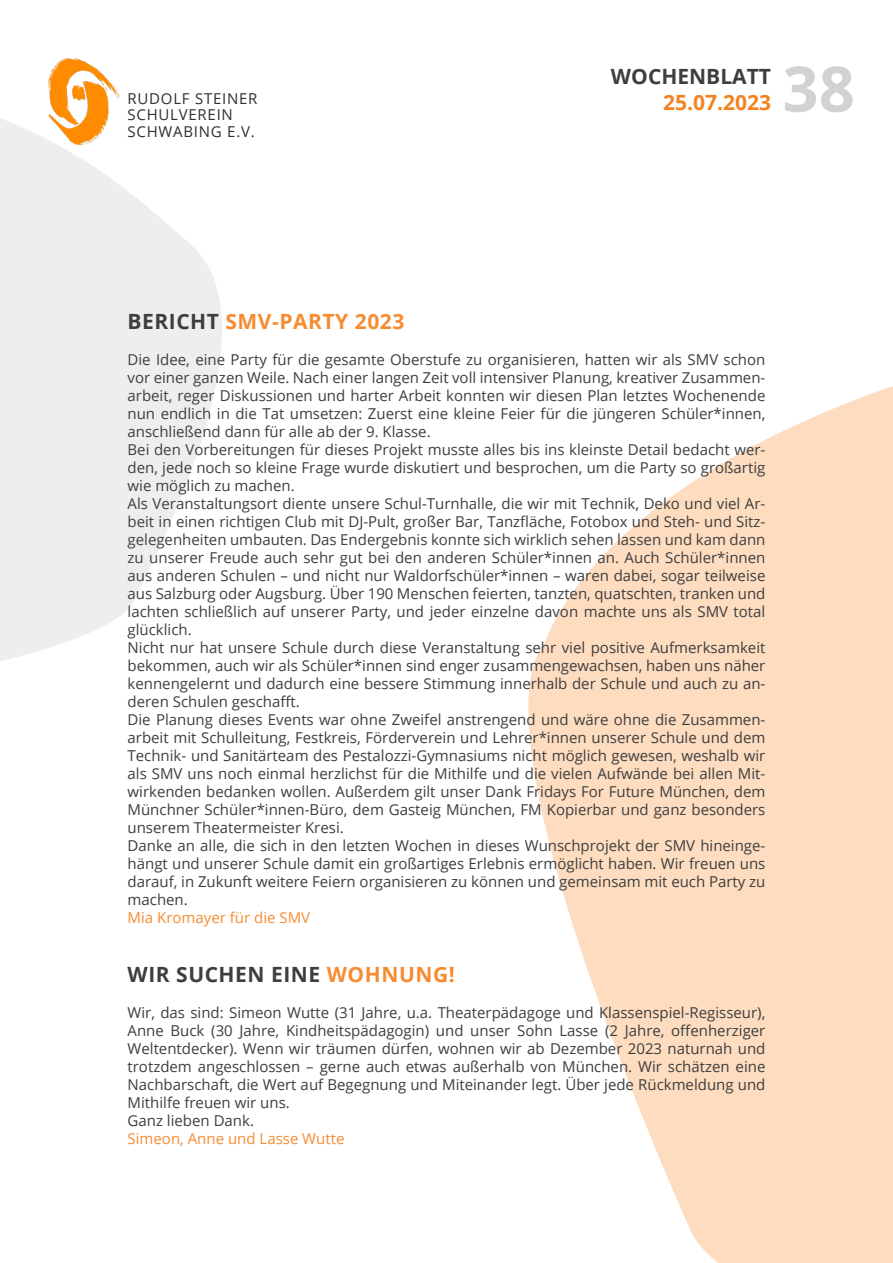
<style>
.page{position:relative;width:893px;height:1263px;background:#fff}
.page>*{position:absolute;margin:0;border:0;box-sizing:border-box;transform-origin:0 0}
.t1{font:700 63px "Open Sans";color:#d1d2d4}
.t2{font:700 21px "Open Sans";letter-spacing:.025em;color:#3e3e3f}
.t3{font:700 21px "Open Sans";letter-spacing:.025em;color:#f68c32}
.t4{font:700 21px "Open Sans";color:#3e3e3f}
.t5{font:700 21px "Open Sans";color:#f58220}
.t6{font:15px/18px "Open Sans";color:#3e3e3f;text-align:justify}
.t7{font:15px "Open Sans";color:#f68c32}
.t8{font:15px/16.5px "Open Sans";letter-spacing:.05em;color:#312f30}
.s1{color:#3e3e3f}
.s2{color:#f68c32}
</style>
<div class="page">
<img style="left:48px;top:59px;width:65px;height:25px">
<svg style="left:0;top:84px;width:222px;height:577px;fill:#eeeeef"></svg>
<svg style="left:528px;top:386px;width:365px;height:877px;fill:#fddcbf"></svg>
<p class="t8" style="left:128px;top:89px;width:131px">RUDOLF STEINER<br>SCHULVEREIN<br>SCHWABING E.V.</p>
<h2 class="t4" style="left:611px;top:62px;width:162px">WOCHENBLATT</h2>
<h2 class="t5" style="left:663px;top:87px;width:109px">25.07.2023</h2>
<h1 class="t1" style="left:782px;top:44px;width:74px">38</h1>
<p class="t3" style="left:128px;top:307px;width:278px"><span class="s1">BERICHT</span> SMV-PARTY 2023</p>
<p class="t6" style="left:128px;top:350px;width:639px">Die Idee, eine Party für die gesamte Oberstufe zu organisieren, hatten wir als SMV schon vor einer ganzen Weile. Nach einer langen Zeit voll intensiver Planung, kreativer Zusammen&shy;arbeit, reger Diskussionen und harter Arbeit konnten wir diesen Plan letztes Wochenende nun endlich in die Tat umsetzen: Zuerst eine kleine Feier für die jüngeren Schüler*innen, anschließend dann für alle ab der 9. Klasse.</p>
<p class="t6" style="left:128px;top:440px;width:639px">Bei den Vorbereitungen für dieses Projekt musste alles bis ins kleinste Detail bedacht wer&shy;den, jede noch so kleine Frage wurde diskutiert und besprochen, um die Party so großartig wie möglich zu machen.</p>
<p class="t6" style="left:128px;top:494px;width:639px">Als Veranstaltungsort diente unsere Schul-Turnhalle, die wir mit Technik, Deko und viel Ar&shy;beit in einen richtigen Club mit DJ-Pult, großer Bar, Tanzfläche, Fotobox und Steh- und Sitz&shy;gelegenheiten umbauten. Das Endergebnis konnte sich wirklich sehen lassen und kam dann zu unserer Freude auch sehr gut bei den anderen Schüler*innen an. Auch Schüler*innen aus anderen Schulen – und nicht nur Waldorfschüler*innen – waren dabei, sogar teilweise aus Salzburg oder Augsburg. Über 190 Menschen feierten, tanzten, quatschten, tranken und lachten schließlich auf unserer Party, und jeder einzelne davon machte uns als SMV total glücklich.</p>
<p class="t6" style="left:128px;top:638px;width:639px">Nicht nur hat unsere Schule durch diese Veranstaltung sehr viel positive Aufmerksamkeit bekommen, auch wir als Schüler*innen sind enger zusammengewachsen, haben uns näher kennengelernt und dadurch eine bessere Stimmung innerhalb der Schule und auch zu an&shy;deren Schulen geschafft.</p>
<p class="t6" style="left:128px;top:710px;width:639px">Die Planung dieses Events war ohne Zweifel anstrengend und wäre ohne die Zusammen&shy;arbeit mit Schulleitung, Festkreis, Förderverein und Lehrer*innen unserer Schule und dem Technik- und Sanitärteam des Pestalozzi-Gymnasiums nicht möglich gewesen, weshalb wir als SMV uns noch einmal herzlichst für die Mithilfe und die vielen Aufwände bei allen Mit&shy;wirkenden bedanken wollen. Außerdem gilt unser Dank Fridays For Future München, dem Münchner Schüler*innen-Büro, dem Gasteig München, FM Kopierbar und ganz besonders unserem Theatermeister Kresi.</p>
<p class="t6" style="left:128px;top:836px;width:639px">Danke an alle, die sich in den letzten Wochen in dieses Wunschprojekt der SMV hineinge&shy;hängt und unserer Schule damit ein großartiges Erlebnis ermöglicht haben. Wir freuen uns darauf, in Zukunft weitere Feiern organisieren zu können und gemeinsam mit euch Party zu machen.</p>
<p class="t7" style="left:128px;top:908px;width:184px">Mia Kromayer für die SMV</p>
<p class="t2" style="left:128px;top:959px;width:329px">WIR SUCHEN EINE <span class="s2">WOHNUNG!</span></p>
<p class="t6" style="left:128px;top:1003px;width:639px">Wir, das sind: Simeon Wutte (31 Jahre, u.a. Theaterpädagoge und Klassenspiel-Regisseur), Anne Buck (30 Jahre, Kindheitspädagogin) und unser Sohn Lasse (2 Jahre, offenherziger Weltentdecker). Wenn wir träumen dürfen, wohnen wir ab Dezember 2023 naturnah und trotzdem angeschlossen – gerne auch etwas außerhalb von München. Wir schätzen eine Nachbarschaft, die Wert auf Begegnung und Miteinander legt. Über jede Rückmeldung und Mithilfe freuen wir uns.</p>
<p class="t6" style="left:128px;top:1111px;width:128px">Ganz lieben Dank.</p>
<p class="t7" style="left:128px;top:1128px;width:218px">Simeon, Anne und Lasse Wutte</p>
</div>
